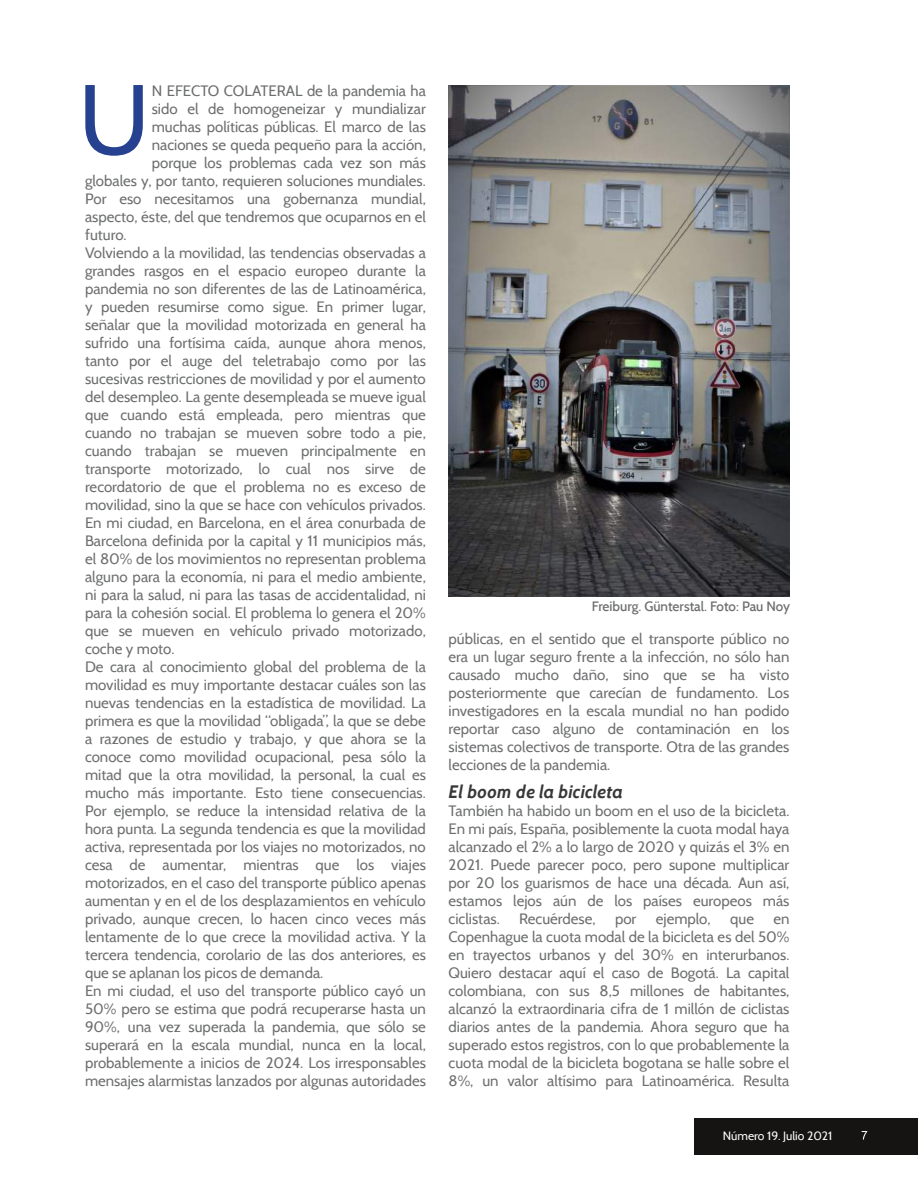
<style>
.page{position:relative;width:918px;height:1188px;background:#fff}
.page>*{position:absolute;margin:0;border:0;box-sizing:border-box;transform-origin:0 0}
.t1{font:99px "Cabin";color:#25418f}
.t2{font:italic 700 18px "Cabin";color:#383838}
.t3{font:15px/18px "Cabin";color:#6d6e6f;text-align:justify}
.t4{font:500 13.5px "Cabin";color:#6d6e6f}
.t5{font:12px "Cabin";color:#fff}
</style>
<div class="page">
<div style="left:694px;top:1118px;width:224px;height:36px;background:#161413"></div>
<svg style="left:862px;top:1131px;width:5px;height:9px"></svg>
<img style="left:449px;top:85px;width:341px;height:512px">
<h1 class="t1" style="left:78px;top:59px;width:73px">U</h1>
<p class="t3" style="left:152px;top:82px;width:276px">N EFECTO COLATERAL de la pandemia ha</p>
<p class="t3" style="left:152px;top:100px;width:276px">sido el de homogeneizar y mundializar</p>
<p class="t3" style="left:152px;top:118px;width:276px">muchas políticas públicas. El marco de las</p>
<p class="t3" style="left:152px;top:136px;width:276px">naciones se queda pequeño para la acción,</p>
<p class="t3" style="left:152px;top:154px;width:276px">porque los problemas cada vez son más</p>
<p class="t3" style="left:85px;top:172px;width:342px">globales y, por tanto, requieren soluciones mundiales.</p>
<p class="t3" style="left:85px;top:190px;width:342px">Por eso necesitamos una gobernanza mundial,</p>
<p class="t3" style="left:85px;top:208px;width:342px">aspecto, éste, del que tendremos que ocuparnos en el</p>
<p class="t3" style="left:85px;top:226px;width:43px">futuro.</p>
<p class="t3" style="left:85px;top:244px;width:342px">Volviendo a la movilidad, las tendencias observadas a</p>
<p class="t3" style="left:85px;top:262px;width:342px">grandes rasgos en el espacio europeo durante la</p>
<p class="t3" style="left:85px;top:280px;width:342px">pandemia no son diferentes de las de Latinoamérica,</p>
<p class="t3" style="left:85px;top:298px;width:342px">y pueden resumirse como sigue. En primer lugar,</p>
<p class="t3" style="left:85px;top:316px;width:342px">señalar que la movilidad motorizada en general ha</p>
<p class="t3" style="left:85px;top:334px;width:342px">sufrido una fortísima caída, aunque ahora menos,</p>
<p class="t3" style="left:85px;top:352px;width:342px">tanto por el auge del teletrabajo como por las</p>
<p class="t3" style="left:85px;top:370px;width:342px">sucesivas restricciones de movilidad y por el aumento</p>
<p class="t3" style="left:85px;top:388px;width:342px">del desempleo. La gente desempleada se mueve igual</p>
<p class="t3" style="left:85px;top:406px;width:342px">que cuando está empleada, pero mientras que</p>
<p class="t3" style="left:85px;top:424px;width:342px">cuando no trabajan se mueven sobre todo a pie,</p>
<p class="t3" style="left:85px;top:442px;width:342px">cuando trabajan se mueven principalmente en</p>
<p class="t3" style="left:85px;top:460px;width:342px">transporte motorizado, lo cual nos sirve de</p>
<p class="t3" style="left:85px;top:478px;width:342px">recordatorio de que el problema no es exceso de</p>
<p class="t3" style="left:85px;top:496px;width:342px">movilidad, sino la que se hace con vehículos privados.</p>
<p class="t3" style="left:85px;top:514px;width:342px">En mi ciudad, en Barcelona, en el área conurbada de</p>
<p class="t3" style="left:85px;top:532px;width:342px">Barcelona definida por la capital y 11 municipios más,</p>
<p class="t3" style="left:85px;top:550px;width:342px">el 80% de los movimientos no representan problema</p>
<p class="t3" style="left:85px;top:568px;width:342px">alguno para la economía, ni para el medio ambiente,</p>
<p class="t3" style="left:85px;top:586px;width:342px">ni para la salud, ni para las tasas de accidentalidad, ni</p>
<p class="t3" style="left:85px;top:604px;width:342px">para la cohesión social. El problema lo genera el 20%</p>
<p class="t3" style="left:85px;top:622px;width:342px">que se mueven en vehículo privado motorizado,</p>
<p class="t3" style="left:85px;top:640px;width:91px">coche y moto.</p>
<p class="t3" style="left:85px;top:658px;width:342px">De cara al conocimiento global del problema de la</p>
<p class="t3" style="left:85px;top:676px;width:342px">movilidad es muy importante destacar cuáles son las</p>
<p class="t3" style="left:85px;top:694px;width:342px">nuevas tendencias en la estadística de movilidad. La</p>
<p class="t3" style="left:85px;top:712px;width:342px">primera es que la movilidad “obligada”, la que se debe</p>
<p class="t3" style="left:85px;top:730px;width:342px">a razones de estudio y trabajo, y que ahora se la</p>
<p class="t3" style="left:85px;top:748px;width:342px">conoce como movilidad ocupacional, pesa sólo la</p>
<p class="t3" style="left:85px;top:766px;width:342px">mitad que la otra movilidad, la personal, la cual es</p>
<p class="t3" style="left:85px;top:784px;width:342px">mucho más importante. Esto tiene consecuencias.</p>
<p class="t3" style="left:85px;top:802px;width:342px">Por ejemplo, se reduce la intensidad relativa de la</p>
<p class="t3" style="left:85px;top:820px;width:342px">hora punta. La segunda tendencia es que la movilidad</p>
<p class="t3" style="left:85px;top:838px;width:342px">activa, representada por los viajes no motorizados, no</p>
<p class="t3" style="left:85px;top:856px;width:342px">cesa de aumentar, mientras que los viajes</p>
<p class="t3" style="left:85px;top:874px;width:342px">motorizados, en el caso del transporte público apenas</p>
<p class="t3" style="left:85px;top:892px;width:342px">aumentan y en el de los desplazamientos en vehículo</p>
<p class="t3" style="left:85px;top:910px;width:342px">privado, aunque crecen, lo hacen cinco veces más</p>
<p class="t3" style="left:85px;top:928px;width:342px">lentamente de lo que crece la movilidad activa. Y la</p>
<p class="t3" style="left:85px;top:946px;width:342px">tercera tendencia, corolario de las dos anteriores, es</p>
<p class="t3" style="left:85px;top:964px;width:240px">que se aplanan los picos de demanda.</p>
<p class="t3" style="left:85px;top:982px;width:342px">En mi ciudad, el uso del transporte público cayó un</p>
<p class="t3" style="left:85px;top:1000px;width:342px">50% pero se estima que podrá recuperarse hasta un</p>
<p class="t3" style="left:85px;top:1018px;width:342px">90%, una vez superada la pandemia, que sólo se</p>
<p class="t3" style="left:85px;top:1036px;width:342px">superará en la escala mundial, nunca en la local,</p>
<p class="t3" style="left:85px;top:1054px;width:342px">probablemente a inicios de 2024. Los irresponsables</p>
<p class="t3" style="left:85px;top:1072px;width:342px">mensajes alarmistas lanzados por algunas autoridades</p>
<p class="t4" style="left:592px;top:597px;width:200px">Freiburg. Günterstal. Foto: Pau Noy</p>
<p class="t3" style="left:449px;top:630px;width:342px">públicas, en el sentido que el transporte público no era un lugar seguro frente a la infección, no sólo han causado mucho daño, sino que se ha visto posteriormente que carecían de fundamento. Los investigadores en la escala mundial no han podido reportar caso alguno de contaminación en los sistemas colectivos de transporte. Otra de las grandes lecciones de la pandemia.</p>
<p class="t2" style="left:449px;top:781px;width:176px">El boom de la bicicleta</p>
<p class="t3" style="left:449px;top:802px;width:342px">También ha habido un boom en el uso de la bicicleta.<br>En mi país, España, posiblemente la cuota modal haya alcanzado el 2% a lo largo de 2020 y quizás el 3% en 2021. Puede parecer poco, pero supone multiplicar por 20 los guarismos de hace una década. Aun así, estamos lejos aún de los países europeos más ciclistas.</p>
<p class="t3" style="left:519px;top:910px;width:78px">Recuérdese,</p>
<p class="t3" style="left:615px;top:910px;width:23px">por</p>
<p class="t3" style="left:656px;top:910px;width:57px">ejemplo,</p>
<p class="t3" style="left:730px;top:910px;width:25px">que</p>
<p class="t3" style="left:449px;top:910px;width:342px;text-indent:325px">en Copenhague la cuota modal de la bicicleta es del 50% en trayectos urbanos y del 30% en interurbanos.<br>Quiero destacar aquí el caso de Bogotá. La capital colombiana, con sus 8,5 millones de habitantes, alcanzó la extraordinaria cifra de 1 millón de ciclistas diarios antes de la pandemia. Ahora seguro que ha superado estos registros, con lo que probablemente la cuota modal de la bicicleta bogotana se halle sobre el 8%, un valor altísimo para Latinoamérica. Resulta</p>
<p class="t5" style="left:723px;top:1128px;width:111px">Número 19. Julio 2021</p>
</div>
